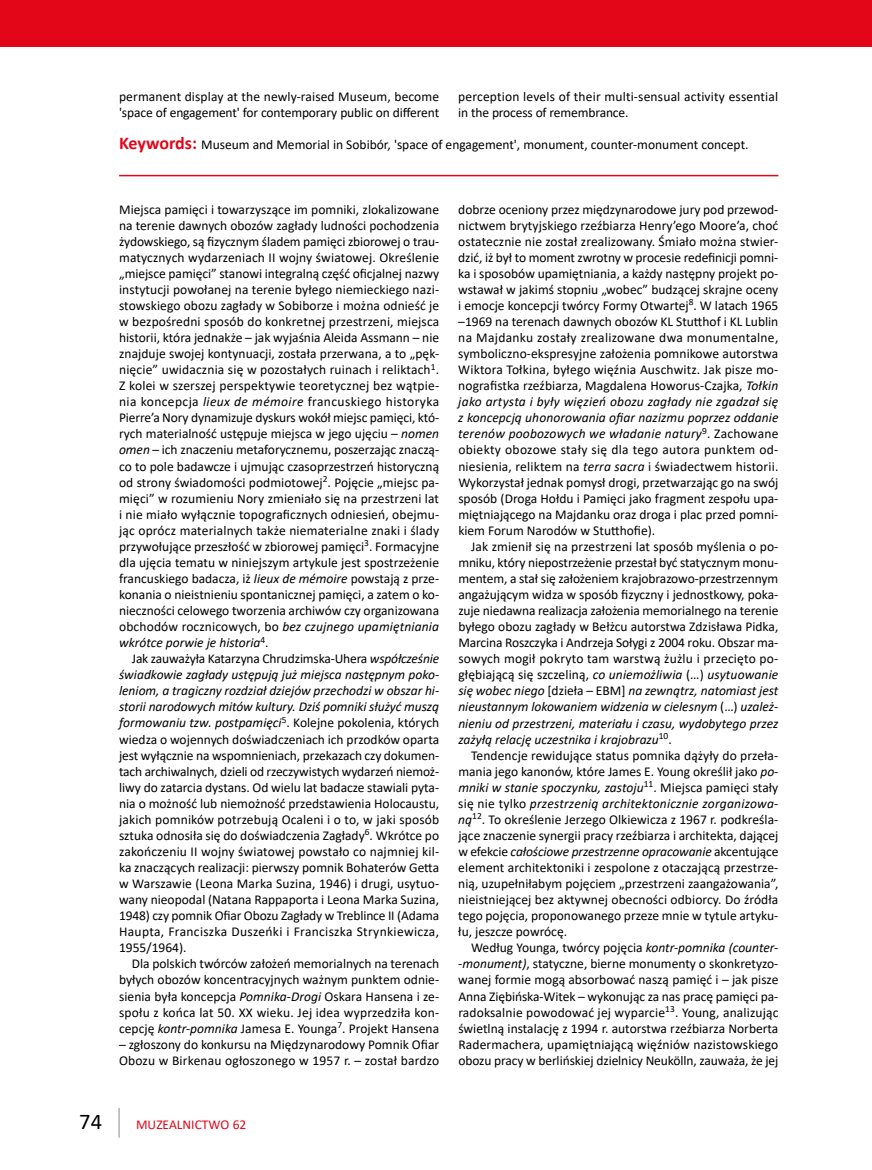
<style>
.page{position:relative;width:872px;height:1170px;background:#fff}
.page>*{position:absolute;margin:0;border:0;box-sizing:border-box;transform-origin:0 0}
.t1{font:22.5px "Calibri";color:#000}
.t2{font:13.5px/16px "Calibri";color:#000;text-align:justify}
.t3{font:13.5px "Calibri";color:#e30518}
.s1{font-weight:700;font-size:18px;color:#e30518}
.s2{font-style:italic}
</style>
<div class="page">
<hr style="left:118px;top:1107px;width:2px;height:30px;background:#b3b2b2">
<div style="left:0;top:0;width:872px;height:47px;background:#e30518"></div>
<hr style="left:119px;top:175px;width:659px;height:1px;background:#e30518">
<p class="t2" style="left:119px;top:88px;width:321px">permanent display at the newly-raised Museum, become 'space of engagement' for contemporary public on different</p>
<p class="t2" style="left:458px;top:88px;width:321px">perception levels of their multi-sensual activity essential in the process of remembrance.</p>
<p class="t2" style="left:119px;top:136px;width:631px"><span class="s1">Keywords:</span> Museum and Memorial in Sobibór, 'space of engagement', monument, counter-monument concept.</p>
<p class="t2" style="left:119px;top:201px;width:322px">Miejsca pamięci i towarzyszące im pomniki, zlokalizowane na terenie dawnych obozów zagłady ludności pochodzenia żydowskiego, są fizycznym śladem pamięci zbiorowej o trau&shy;matycznych wydarzeniach II wojny światowej. Określenie „miejsce pamięci” stanowi integralną część oficjalnej nazwy instytucji powołanej na terenie byłego niemieckiego nazi&shy;stowskiego obozu zagłady w Sobiborze i można odnieść je w bezpośredni sposób do konkretnej przestrzeni, miejsca historii, która jednakże – jak wyjaśnia Aleida Assmann – nie znajduje swojej kontynuacji, została przerwana, a to „pęk&shy;nięcie” uwidacznia się w pozostałych ruinach i reliktach<sup>1</sup>.<br>Z kolei w szerszej perspektywie teoretycznej bez wątpie&shy;nia koncepcja <span class="s2">lieux de mémoire</span> francuskiego historyka Pierre’a Nory dynamizuje dyskurs wokół miejsc pamięci, któ&shy;rych materialność ustępuje miejsca w jego ujęciu – <span class="s2">nomen omen</span> – ich znaczeniu metaforycznemu, poszerzając znaczą&shy;co to pole badawcze i ujmując czasoprzestrzeń historyczną od strony świadomości podmiotowej<sup>2</sup>. Pojęcie „miejsc pa&shy;mięci” w rozumieniu Nory zmieniało się na przestrzeni lat i nie miało wyłącznie topograficznych odniesień, obejmu&shy;jąc oprócz materialnych także niematerialne znaki i ślady przywołujące przeszłość w zbiorowej pamięci<sup>3</sup>. Formacyjne dla ujęcia tematu w niniejszym artykule jest spostrzeżenie francuskiego badacza, iż <span class="s2">lieux de mémoire</span> powstają z prze&shy;konania o nieistnieniu spontanicznej pamięci, a zatem o ko&shy;nieczności celowego tworzenia archiwów czy organizowana obchodów rocznicowych, bo <span class="s2">bez czujnego upamiętniania wkrótce porwie je historia</span><sup>4</sup>.</p>
<p class="t2" style="left:119px;top:650px;width:322px;text-indent:13px">Jak zauważyła Katarzyna Chrudzimska-Uhera <span class="s2">współcześnie świadkowie zagłady ustępują już miejsca następnym poko&shy;leniom, a tragiczny rozdział dziejów przechodzi w obszar hi&shy;storii narodowych mitów kultury. Dziś pomniki służyć muszą formowaniu tzw. postpamięci</span><sup>5</sup>. Kolejne pokolenia, których wiedza o wojennych doświadczeniach ich przodków oparta jest wyłącznie na wspomnieniach, przekazach czy dokumen&shy;tach archiwalnych, dzieli od rzeczywistych wydarzeń niemoż&shy;liwy do zatarcia dystans. Od wielu lat badacze stawiali pyta&shy;nia o możność lub niemożność przedstawienia Holocaustu, jakich pomników potrzebują Ocaleni i o to, w jaki sposób sztuka odnosiła się do doświadczenia Zagłady<sup>6</sup>. Wkrótce po zakończeniu II wojny światowej powstało co najmniej kil&shy;ka znaczących realizacji: pierwszy pomnik Bohaterów Getta w Warszawie (Leona Marka Suzina, 1946) i drugi, usytuo&shy;wany nieopodal (Natana Rappaporta i Leona Marka Suzina, 1948) czy pomnik Ofiar Obozu Zagłady w Treblince II (Adama Haupta, Franciszka Duszeńki i Franciszka Strynkiewicza, 1955/1964).</p>
<p class="t2" style="left:119px;top:955px;width:321px;text-indent:13px">Dla polskich twórców założeń memorialnych na terenach byłych obozów koncentracyjnych ważnym punktem odnie&shy;sienia była koncepcja <span class="s2">Pomnika-Drogi</span> Oskara Hansena i ze&shy;społu z końca lat 50. XX wieku. Jej idea wyprzedziła kon&shy;cepcję <span class="s2">kontr-pomnika</span> Jamesa E. Younga<sup>7</sup>. Projekt Hansena</p>
<p class="t2" style="left:119px;top:1035px;width:321px">– zgłoszony do konkursu na Międzynarodowy Pomnik Ofiar<br>Obozu w Birkenau ogłoszonego w 1957 r. – został bardzo</p>
<p class="t2" style="left:458px;top:201px;width:322px">dobrze oceniony przez międzynarodowe jury pod przewod&shy;nictwem brytyjskiego rzeźbiarza Henry’ego Moore’a, choć ostatecznie nie został zrealizowany. Śmiało można stwier&shy;dzić, iż był to moment zwrotny w procesie redefinicji pomni&shy;ka i sposobów upamiętniania, a każdy następny projekt po&shy;wstawał w jakimś stopniu „wobec” budzącej skrajne oceny i emocje koncepcji twórcy Formy Otwartej<sup>8</sup>. W latach 1965 –1969 na terenach dawnych obozów KL Stutthof i KL Lublin na Majdanku zostały zrealizowane dwa monumentalne, symboliczno-ekspresyjne założenia pomnikowe autorstwa Wiktora Tołkina, byłego więźnia Auschwitz. Jak pisze mo&shy;nografistka rzeźbiarza, Magdalena Howorus-Czajka, <span class="s2">Tołkin jako artysta i były więzień obozu zagłady nie zgadzał się z koncepcją uhonorowania ofiar nazizmu poprzez oddanie terenów poobozowych we władanie natury</span><sup>9</sup>. Zachowane obiekty obozowe stały się dla tego autora punktem od&shy;niesienia, reliktem na <span class="s2">terra sacra</span> i świadectwem historii.<br>Wykorzystał jednak pomysł drogi, przetwarzając go na swój sposób (Droga Hołdu i Pamięci jako fragment zespołu upa&shy;miętniającego na Majdanku oraz droga i plac przed pomni&shy;kiem Forum Narodów w Stutthofie).</p>
<p class="t2" style="left:458px;top:538px;width:321px;text-indent:13px">Jak zmienił się na przestrzeni lat sposób myślenia o po&shy;mniku, który niepostrzeżenie przestał być statycznym monu&shy;mentem, a stał się założeniem krajobrazowo-przestrzennym angażującym widza w sposób fizyczny i jednostkowy, poka&shy;zuje niedawna realizacja założenia memorialnego na terenie byłego obozu zagłady w Bełżcu autorstwa Zdzisława Pidka, Marcina Roszczyka i Andrzeja Sołygi z 2004 roku. Obszar ma&shy;sowych mogił pokryto tam warstwą żużlu i przecięto po&shy;głębiającą się szczeliną, <span class="s2">co uniemożliwia</span> (…) <span class="s2">usytuowanie się wobec niego</span> [dzieła – EBM] <span class="s2">na zewnątrz, natomiast jest nieustannym lokowaniem widzenia w cielesnym</span> (…) <span class="s2">uzależ&shy;nieniu od przestrzeni, materiału i czasu, wydobytego przez zażyłą relację uczestnika i krajobrazu</span><sup>10</sup>.</p>
<p class="t2" style="left:458px;top:746px;width:321px;text-indent:13px">Tendencje rewidujące status pomnika dążyły do przeła&shy;mania jego kanonów, które James E. Young określił jako <span class="s2">po&shy;mniki w stanie spoczynku, zastoju</span><sup>11</sup>. Miejsca pamięci stały się nie tylko <span class="s2">przestrzenią architektonicznie zorganizowa&shy;ną</span><sup>12</sup>. To określenie Jerzego Olkiewicza z 1967 r. podkreśla&shy;jące znaczenie synergii pracy rzeźbiarza i architekta, dającej w efekcie <span class="s2">całościowe przestrzenne opracowanie</span> akcentujące element architektoniki i zespolone z otaczającą przestrze&shy;nią, uzupełniłabym pojęciem „przestrzeni zaangażowania”, nieistniejącej bez aktywnej obecności odbiorcy. Do źródła tego pojęcia, proponowanego przeze mnie w tytule artyku&shy;łu, jeszcze powrócę.</p>
<p class="t2" style="left:458px;top:939px;width:321px;text-indent:13px">Według Younga, twórcy pojęcia <span class="s2">kontr-pomnika (counter--monument)</span>, statyczne, bierne monumenty o skonkretyzo&shy;wanej formie mogą absorbować naszą pamięć i – jak pisze Anna Ziębińska-Witek – wykonując za nas pracę pamięci pa&shy;radoksalnie powodować jej wyparcie<sup>13</sup>. Young, analizując świetlną instalację z 1994 r. autorstwa rzeźbiarza Norberta Radermachera, upamiętniającą więźniów nazistowskiego obozu pracy w berlińskiej dzielnicy Neukölln, zauważa, że jej</p>
<h1 class="t1" style="left:79px;top:1105px;width:24px">74</h1>
<p class="t3" style="left:136px;top:1115px;width:112px">MUZEALNICTWO 62</p>
</div>
